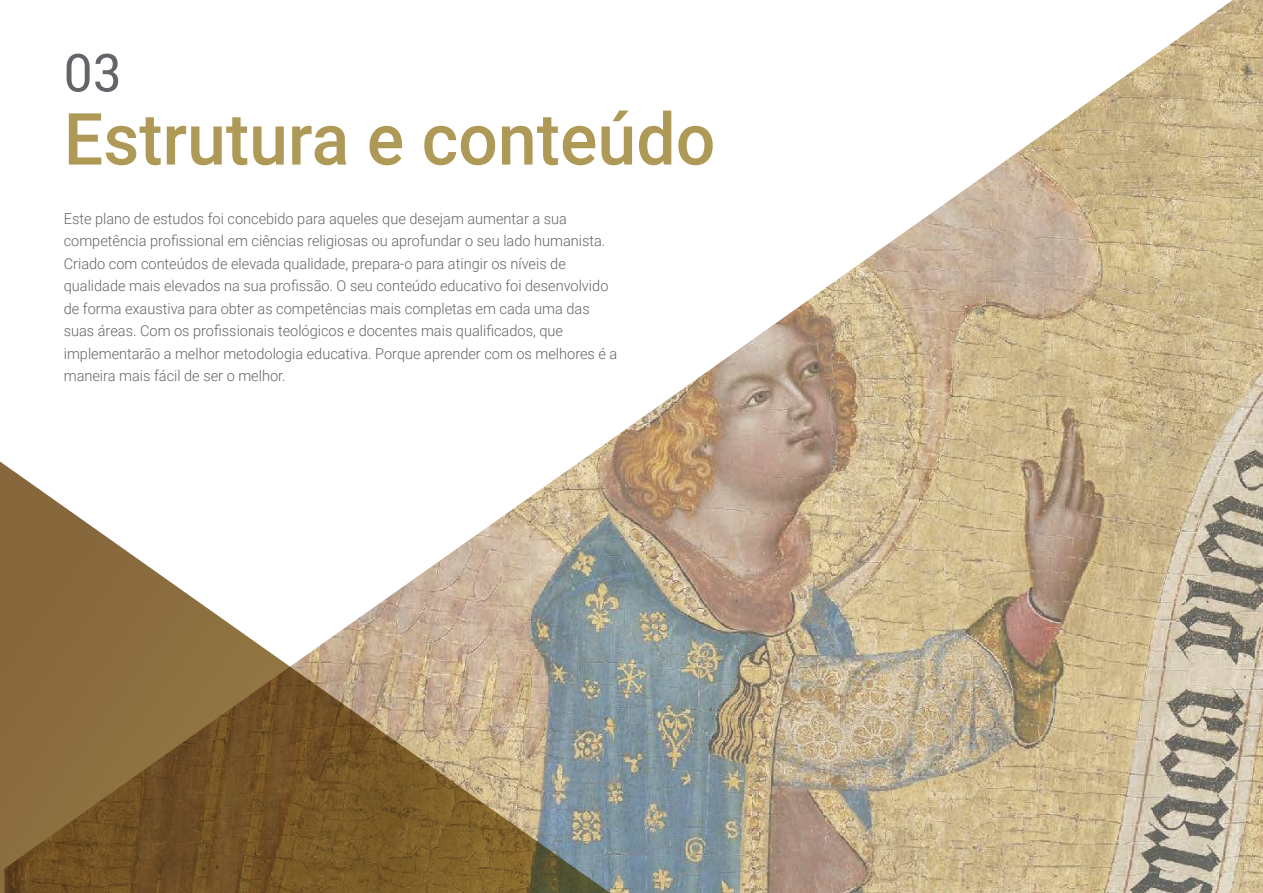
<style>
.page{position:relative;width:1263px;height:893px;background:#fff}
.page>*{position:absolute;margin:0;border:0;box-sizing:border-box;transform-origin:0 0}
.Portadilla{font:500 72px "Roboto";color:#ae9956}
.t1{font:52.5px "Roboto";color:#63656a}
.Texto_Simple{font:300 15px/22.5px "Roboto";color:#63656a}
</style>
<div class="page">
<img style="left:602px;top:0;width:661px;height:893px">
<svg style="left:0;top:446px;width:640px;height:447px"></svg>
<p class="t1" style="left:64px;top:36px;width:59px">03</p>
<p class="Portadilla" style="left:64px;top:89px;width:653px">Estrutura e conteúdo</p>
<p class="Texto_Simple" style="left:64px;top:207px;width:555px">Este plano de estudos foi concebido para aqueles que desejam aumentar a sua competência profissional em ciências religiosas ou aprofundar o seu lado humanista.<br>Criado com conteúdos de elevada qualidade, prepara-o para atingir os níveis de qualidade mais elevados na sua profissão. O seu conteúdo educativo foi desenvolvido de forma exaustiva para obter as competências mais completas em cada uma das suas áreas. Com os profissionais teológicos e docentes mais qualificados, que implementarão a melhor metodologia educativa. Porque aprender com os melhores é a maneira mais fácil de ser o melhor.</p>
</div>
